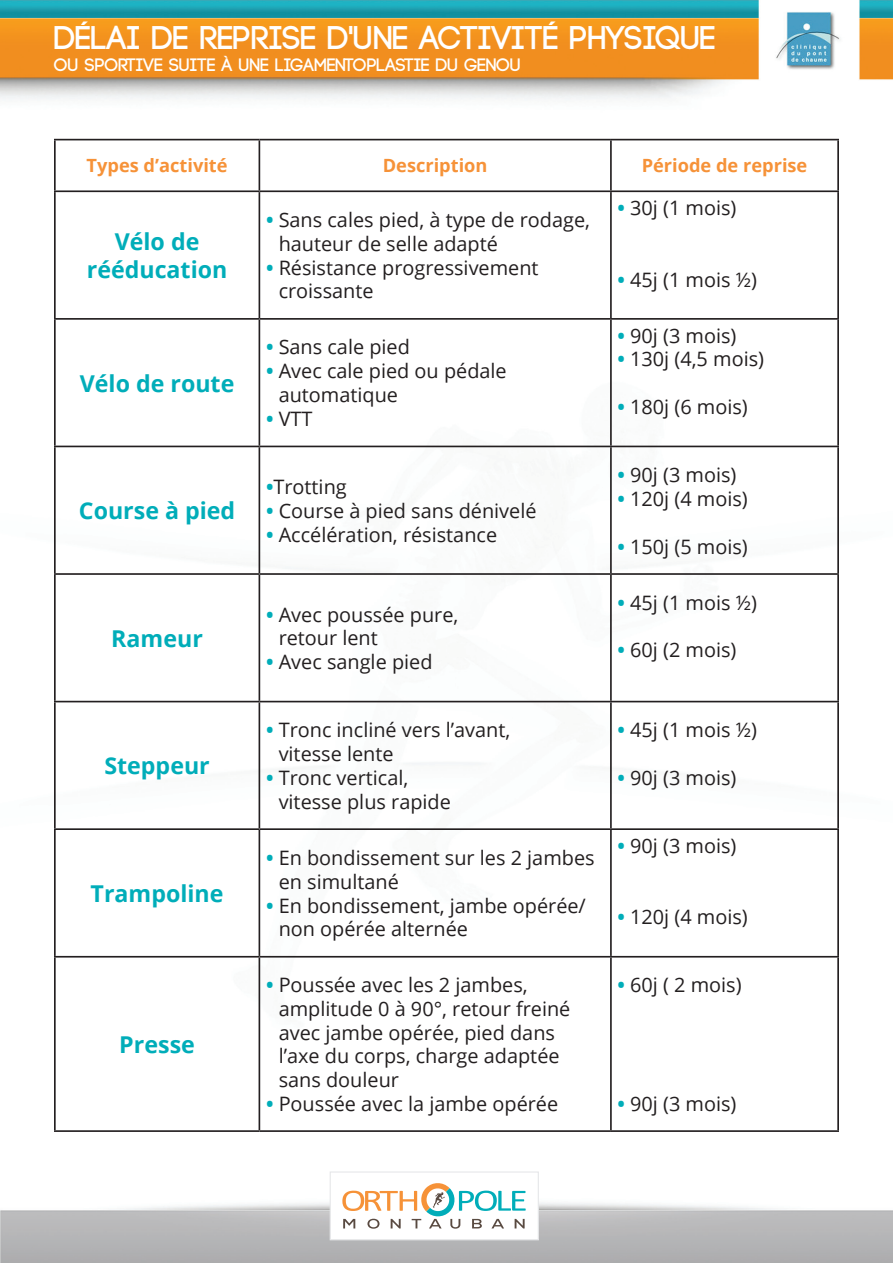
<style>
.page{position:relative;width:893px;height:1263px;background:#fff}
.page>*{position:absolute;margin:0;border:0;box-sizing:border-box;transform-origin:0 0}
.t1{font:700 32.85px "Code";color:#fff}
.t2{font:700 23.25px/27.9px "Open Sans";color:#00adb9;text-align:center}
.t3{font:19.95px/23.9px "Open Sans";color:#231f20}
.t4{font:700 18.3px "Open Sans";color:#f69238}
.t5{font:700 18px "Code";color:#fff}
.s1{font-weight:700;color:#00adb9}
</style>
<div class="page">
<img style="left:0;top:0;width:893px;height:1263px">
<hr style="left:54px;top:139px;width:205px;height:1px;background:#231f20">
<hr style="left:54px;top:140px;width:2px;height:50px;background:#231f20">
<hr style="left:259px;top:139px;width:352px;height:1px;background:#231f20">
<hr style="left:259px;top:140px;width:1px;height:50px;background:#231f20">
<hr style="left:611px;top:139px;width:228px;height:1px;background:#231f20">
<hr style="left:610px;top:140px;width:2px;height:50px;background:#231f20">
<hr style="left:837px;top:140px;width:2px;height:50px;background:#231f20">
<hr style="left:54px;top:190px;width:205px;height:2px;background:#231f20">
<hr style="left:54px;top:192px;width:2px;height:126px;background:#231f20">
<hr style="left:259px;top:190px;width:352px;height:2px;background:#231f20">
<hr style="left:259px;top:192px;width:1px;height:126px;background:#231f20">
<hr style="left:611px;top:190px;width:228px;height:2px;background:#231f20">
<hr style="left:610px;top:192px;width:2px;height:126px;background:#231f20">
<hr style="left:837px;top:192px;width:2px;height:126px;background:#231f20">
<hr style="left:54px;top:318px;width:205px;height:2px;background:#231f20">
<hr style="left:54px;top:320px;width:2px;height:126px;background:#231f20">
<hr style="left:259px;top:318px;width:352px;height:2px;background:#231f20">
<hr style="left:259px;top:320px;width:1px;height:126px;background:#231f20">
<hr style="left:611px;top:318px;width:228px;height:2px;background:#231f20">
<hr style="left:610px;top:320px;width:2px;height:126px;background:#231f20">
<hr style="left:837px;top:320px;width:2px;height:126px;background:#231f20">
<hr style="left:54px;top:446px;width:205px;height:1px;background:#231f20">
<hr style="left:54px;top:447px;width:2px;height:126px;background:#231f20">
<hr style="left:259px;top:446px;width:352px;height:1px;background:#231f20">
<hr style="left:259px;top:447px;width:1px;height:126px;background:#231f20">
<hr style="left:611px;top:446px;width:228px;height:1px;background:#231f20">
<hr style="left:610px;top:447px;width:2px;height:126px;background:#231f20">
<hr style="left:837px;top:447px;width:2px;height:126px;background:#231f20">
<hr style="left:54px;top:573px;width:205px;height:2px;background:#231f20">
<hr style="left:54px;top:575px;width:2px;height:126px;background:#231f20">
<hr style="left:259px;top:573px;width:352px;height:2px;background:#231f20">
<hr style="left:259px;top:575px;width:1px;height:126px;background:#231f20">
<hr style="left:611px;top:573px;width:228px;height:2px;background:#231f20">
<hr style="left:610px;top:575px;width:2px;height:126px;background:#231f20">
<hr style="left:837px;top:575px;width:2px;height:126px;background:#231f20">
<hr style="left:54px;top:701px;width:205px;height:1px;background:#231f20">
<hr style="left:54px;top:702px;width:2px;height:126px;background:#231f20">
<hr style="left:259px;top:701px;width:352px;height:1px;background:#231f20">
<hr style="left:259px;top:702px;width:1px;height:126px;background:#231f20">
<hr style="left:611px;top:701px;width:228px;height:1px;background:#231f20">
<hr style="left:610px;top:702px;width:2px;height:126px;background:#231f20">
<hr style="left:837px;top:702px;width:2px;height:126px;background:#231f20">
<hr style="left:54px;top:828px;width:205px;height:2px;background:#231f20">
<hr style="left:54px;top:830px;width:2px;height:126px;background:#231f20">
<hr style="left:259px;top:828px;width:352px;height:2px;background:#231f20">
<hr style="left:259px;top:830px;width:1px;height:126px;background:#231f20">
<hr style="left:611px;top:828px;width:228px;height:2px;background:#231f20">
<hr style="left:610px;top:830px;width:2px;height:126px;background:#231f20">
<hr style="left:837px;top:830px;width:2px;height:126px;background:#231f20">
<hr style="left:54px;top:956px;width:205px;height:1px;background:#231f20">
<hr style="left:54px;top:957px;width:2px;height:173px;background:#231f20">
<hr style="left:259px;top:956px;width:352px;height:1px;background:#231f20">
<hr style="left:259px;top:957px;width:1px;height:173px;background:#231f20">
<hr style="left:611px;top:956px;width:228px;height:1px;background:#231f20">
<hr style="left:610px;top:957px;width:2px;height:173px;background:#231f20">
<hr style="left:837px;top:957px;width:2px;height:173px;background:#231f20">
<hr style="left:54px;top:1130px;width:205px;height:2px;background:#231f20">
<hr style="left:259px;top:1130px;width:352px;height:2px;background:#231f20">
<hr style="left:611px;top:1130px;width:228px;height:2px;background:#231f20">
<div style="left:330px;top:1171px;width:209px;height:69px;background:#fff;border:1px solid #e6e7e9"></div>
<svg style="left:342px;top:1183px;width:184px;height:46px"></svg>
<h1 class="t1" style="left:54px;top:21px;width:663px">DÉLAI DE REPRISE D'UNE ACTIVITÉ PHYSIQUE</h1>
<p class="t5" style="left:54px;top:56px;width:468px">OU SPORTIVE SUITE À UNE LIGAMENTOPLASTIE DU GENOU</p>
<p class="t4" style="left:87px;top:153px;width:142px">Types d’activité</p>
<p class="t4" style="left:383px;top:153px;width:106px">Description</p>
<p class="t4" style="left:642px;top:153px;width:167px">Période de reprise</p>
<p class="t2" style="left:87px;top:227px;width:142px">Vélo de rééducation</p>
<p class="t2" style="left:80px;top:369px;width:156px">Vélo de route</p>
<p class="t2" style="left:79px;top:496px;width:158px">Course à pied</p>
<p class="t2" style="left:111px;top:624px;width:93px">Rameur</p>
<p class="t2" style="left:104px;top:751px;width:107px">Steppeur</p>
<p class="t2" style="left:91px;top:879px;width:134px">Trampoline</p>
<p class="t2" style="left:119px;top:1030px;width:77px">Presse</p>
<p class="t3" style="left:279px;top:207px;width:313px;text-indent:-13px"><span class="s1">•</span> Sans cales pied, à type de rodage, hauteur de selle adapté</p>
<p class="t3" style="left:279px;top:255px;width:261px;text-indent:-13px"><span class="s1">•</span> Résistance progressivement croissante</p>
<p class="t3" style="left:266px;top:335px;width:145px"><span class="s1">•</span> Sans cale pied</p>
<p class="t3" style="left:279px;top:359px;width:230px;text-indent:-13px"><span class="s1">•</span> Avec cale pied ou pédale automatique</p>
<p class="t3" style="left:266px;top:406px;width:48px"><span class="s1">•</span> VTT</p>
<p class="t3" style="left:266px;top:474px;width:82px"><span class="s1">•</span>Trotting</p>
<p class="t3" style="left:266px;top:498px;width:272px"><span class="s1">•</span> Course à pied sans dénivelé</p>
<p class="t3" style="left:266px;top:522px;width:233px"><span class="s1">•</span> Accélération, résistance</p>
<p class="t3" style="left:279px;top:602px;width:181px;text-indent:-13px"><span class="s1">•</span> Avec poussée pure, retour lent</p>
<p class="t3" style="left:266px;top:650px;width:168px"><span class="s1">•</span> Avec sangle pied</p>
<p class="t3" style="left:279px;top:717px;width:233px;text-indent:-13px"><span class="s1">•</span> Tronc incliné vers l’avant, vitesse lente</p>
<p class="t3" style="left:279px;top:765px;width:174px;text-indent:-13px"><span class="s1">•</span> Tronc vertical, vitesse plus rapide</p>
<p class="t3" style="left:279px;top:845px;width:317px;text-indent:-13px"><span class="s1">•</span> En bondissement sur les 2 jambes en simultané</p>
<p class="t3" style="left:279px;top:893px;width:309px;text-indent:-13px"><span class="s1">•</span> En bondissement, jambe opérée/ non opérée alternée</p>
<p class="t3" style="left:279px;top:972px;width:293px;text-indent:-13px"><span class="s1">•</span> Poussée avec les 2 jambes, amplitude 0 à 90°, retour freiné avec jambe opérée, pied dans l’axe du corps, charge adaptée sans douleur</p>
<p class="t3" style="left:266px;top:1091px;width:294px"><span class="s1">•</span> Poussée avec la jambe opérée</p>
<p class="t3" style="left:617px;top:195px;width:120px"><span class="s1">•</span> 30j (1 mois)</p>
<p class="t3" style="left:617px;top:267px;width:141px"><span class="s1">•</span> 45j (1 mois ½)</p>
<p class="t3" style="left:617px;top:323px;width:120px"><span class="s1">•</span> 90j (3 mois)</p>
<p class="t3" style="left:617px;top:347px;width:148px"><span class="s1">•</span> 130j (4,5 mois)</p>
<p class="t3" style="left:617px;top:394px;width:132px"><span class="s1">•</span> 180j (6 mois)</p>
<p class="t3" style="left:617px;top:462px;width:120px"><span class="s1">•</span> 90j (3 mois)</p>
<p class="t3" style="left:617px;top:486px;width:132px"><span class="s1">•</span> 120j (4 mois)</p>
<p class="t3" style="left:617px;top:534px;width:132px"><span class="s1">•</span> 150j (5 mois)</p>
<p class="t3" style="left:617px;top:590px;width:141px"><span class="s1">•</span> 45j (1 mois ½)</p>
<p class="t3" style="left:617px;top:638px;width:120px"><span class="s1">•</span> 60j (2 mois)</p>
<p class="t3" style="left:617px;top:717px;width:141px"><span class="s1">•</span> 45j (1 mois ½)</p>
<p class="t3" style="left:617px;top:765px;width:120px"><span class="s1">•</span> 90j (3 mois)</p>
<p class="t3" style="left:617px;top:833px;width:120px"><span class="s1">•</span> 90j (3 mois)</p>
<p class="t3" style="left:617px;top:905px;width:132px"><span class="s1">•</span> 120j (4 mois)</p>
<p class="t3" style="left:617px;top:972px;width:126px"><span class="s1">•</span> 60j ( 2 mois)</p>
<p class="t3" style="left:617px;top:1091px;width:120px"><span class="s1">•</span> 90j (3 mois)</p>
</div>
